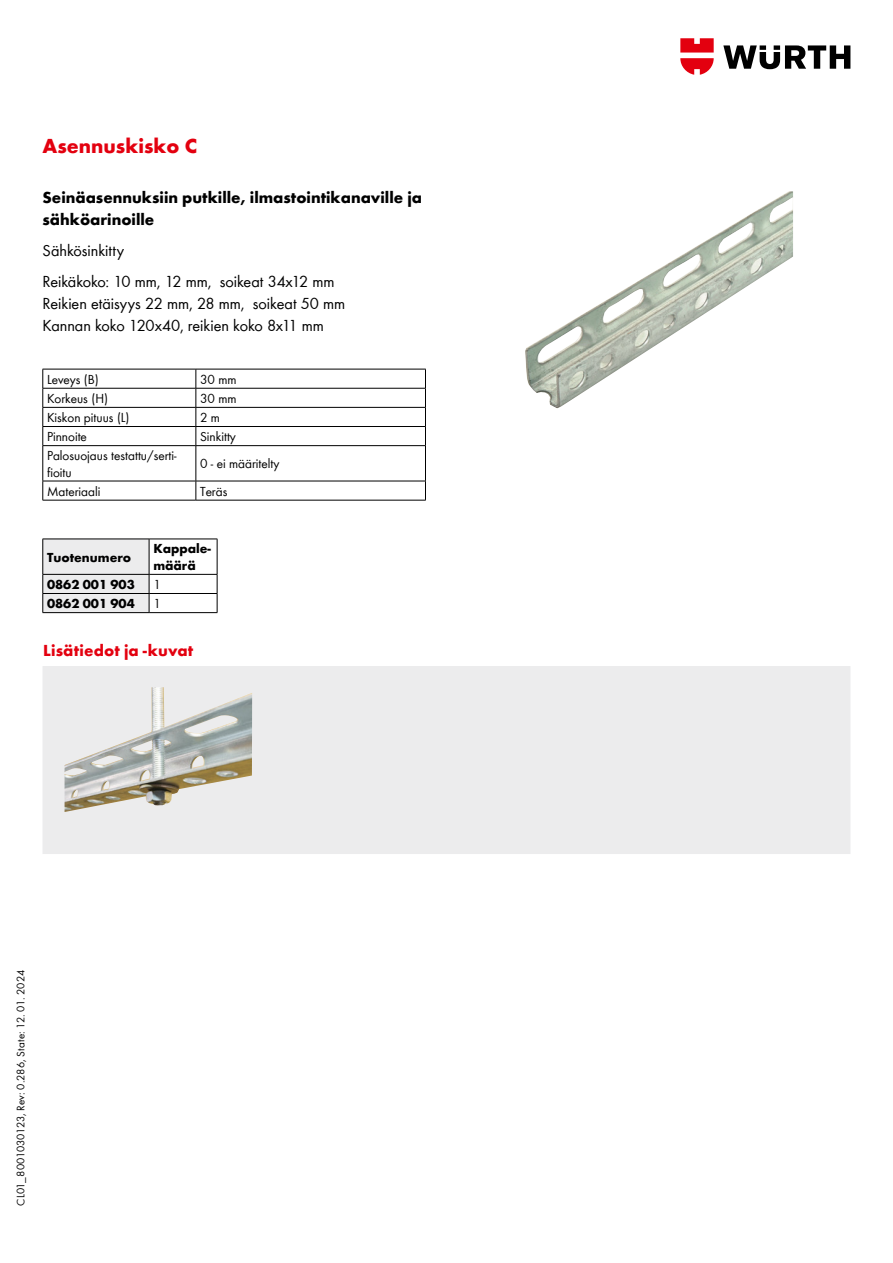
<style>
.page{position:relative;width:893px;height:1263px;background:#fff}
.page>*{position:absolute;margin:0;border:0;box-sizing:border-box;transform-origin:0 0}
.t1{font:700 21px "Wuerth Global";color:#e3000f}
.t2{font:16.5px/30.8px "Wuerth Global";color:#000}
.t3{font:700 16.5px/21.8px "Wuerth Global";color:#000}
.t4{font:700 16.5px "Wuerth Global";letter-spacing:.01em;color:#e3000f}
.t5{font:13.5px/17px "Wuerth Global";color:#000}
.t6{font:700 13.5px/17px "Wuerth Global";color:#000}
.t7{font:11.25px "Wuerth Global";letter-spacing:.005em;color:#000}
</style>
<div class="page">
<svg style="left:723px;top:45px;width:127px;height:24px"></svg>
<svg style="left:680px;top:38px;width:34px;height:37px"></svg>
<hr style="left:149px;top:539px;width:68px;height:1px;background:#000">
<hr style="left:217px;top:539px;width:1px;height:35px;background:#000">
<hr style="left:149px;top:574px;width:68px;height:1px;background:#000">
<hr style="left:149px;top:593px;width:68px;height:1px;background:#000">
<svg style="left:43px;top:539px;width:107px;height:74px;background:#dededf"></svg>
<svg style="left:217px;top:575px;width:1px;height:37px"></svg>
<hr style="left:149px;top:612px;width:68px;height:1px;background:#000">
<hr style="left:43px;top:369px;width:153px;height:1px;background:#000">
<hr style="left:196px;top:369px;width:230px;height:1px;background:#000">
<hr style="left:43px;top:388px;width:153px;height:1px;background:#000">
<hr style="left:196px;top:388px;width:230px;height:1px;background:#000">
<hr style="left:43px;top:407px;width:153px;height:1px;background:#000">
<hr style="left:196px;top:407px;width:230px;height:1px;background:#000">
<hr style="left:43px;top:426px;width:153px;height:1px;background:#000">
<svg style="left:43px;top:369px;width:1px;height:76px"></svg>
<hr style="left:196px;top:426px;width:230px;height:1px;background:#000">
<svg style="left:196px;top:369px;width:1px;height:76px"></svg>
<svg style="left:425px;top:369px;width:1px;height:76px"></svg>
<hr style="left:43px;top:445px;width:153px;height:1px;background:#000">
<hr style="left:43px;top:446px;width:1px;height:35px;background:#000">
<hr style="left:196px;top:445px;width:230px;height:1px;background:#000">
<hr style="left:196px;top:446px;width:1px;height:35px;background:#000">
<hr style="left:425px;top:446px;width:1px;height:35px;background:#000">
<hr style="left:43px;top:481px;width:153px;height:1px;background:#000">
<svg style="left:43px;top:481px;width:1px;height:19px"></svg>
<hr style="left:43px;top:500px;width:153px;height:1px;background:#000">
<hr style="left:196px;top:481px;width:230px;height:1px;background:#000">
<svg style="left:196px;top:481px;width:1px;height:19px"></svg>
<svg style="left:425px;top:481px;width:1px;height:19px"></svg>
<hr style="left:196px;top:500px;width:230px;height:1px;background:#000">
<img style="left:525px;top:191px;width:268px;height:217px">
<div style="left:43px;top:666px;width:807px;height:188px;background:#ececed"></div>
<img style="left:65px;top:687px;width:187px;height:125px">
<h1 class="t1" style="left:43px;top:134px;width:156px">Asennuskisko C</h1>
<p class="t3" style="left:43px;top:187px;width:381px">Seinäasennuksiin putkille, ilmastointikanaville ja sähköarinoille</p>
<p class="t2" style="left:43px;top:235px;width:294px">Sähkösinkitty<br>Reikäkoko: 10 mm, 12 mm, soikeat 34x12 mm</p>
<p class="t2" style="left:43px;top:292px;width:304px;line-height:21.8px">Reikien etäisyys 22 mm, 28 mm, soikeat 50 mm<br>Kannan koko 120x40, reikien koko 8x11 mm</p>
<p class="t5" style="left:47px;top:370px;width:53px">Leveys (B)</p>
<p class="t5" style="left:200px;top:370px;width:38px">30 mm</p>
<p class="t5" style="left:47px;top:390px;width:63px">Korkeus (H)</p>
<p class="t5" style="left:200px;top:390px;width:38px">30 mm</p>
<p class="t5" style="left:47px;top:409px;width:84px">Kiskon pituus (L)</p>
<p class="t5" style="left:200px;top:409px;width:21px">2 m</p>
<p class="t5" style="left:47px;top:428px;width:41px">Pinnoite</p>
<p class="t5" style="left:200px;top:428px;width:37px">Sinkitty</p>
<p class="t5" style="left:47px;top:447px;width:131px">Palosuojaus testattu/serti&shy;fioitu</p>
<p class="t5" style="left:200px;top:455px;width:81px">0 - ei määritelty</p>
<p class="t5" style="left:47px;top:482px;width:55px">Materiaali</p>
<p class="t5" style="left:200px;top:482px;width:29px">Teräs</p>
<p class="t6" style="left:47px;top:548px;width:86px">Tuotenumero</p>
<p class="t6" style="left:153px;top:540px;width:59px">Kappale&shy;määrä</p>
<p class="t6" style="left:47px;top:576px;width:89px">0862 001 903</p>
<p class="t5" style="left:153px;top:576px;width:9px">1</p>
<p class="t6" style="left:47px;top:595px;width:89px">0862 001 904</p>
<p class="t5" style="left:153px;top:595px;width:9px">1</p>
<p class="t4" style="left:43px;top:641px;width:152px">Lisätiedot ja -kuvat</p>
<p class="t7" style="left:14px;top:1205px;width:237px;rotate:-90deg">CL01_8001030123, Rev: 0.286, State: 12. 01. 2024</p>
</div>
